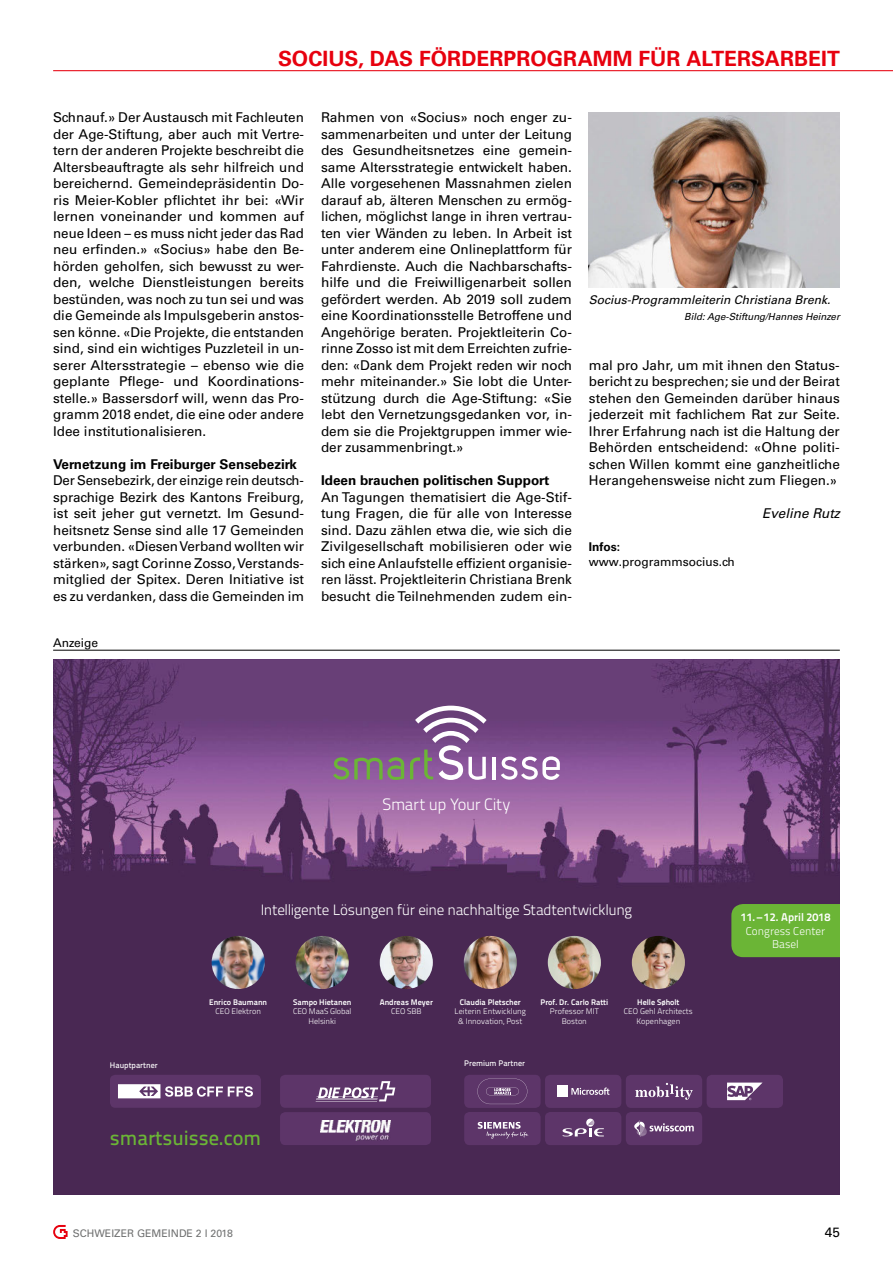
<style>
.page{position:relative;width:893px;height:1263px;background:#fff}
.page>*{position:absolute;margin:0;border:0;box-sizing:border-box;transform-origin:0 0}
.t1{font:700 21px "Univers LT Std";color:#e7000e}
.t2{font:20.4px "Titillium Text 25 L 600 wt";letter-spacing:-.005em;color:#6bb536}
.t3{font:16.5px "Titillium Text 25 L 250 wt";letter-spacing:-.02em;color:#fff}
.t4{font:15px "Titillium Text 25 L 250 wt";letter-spacing:-.025em;color:#fff}
.t5{font:13.5px/16.5px "Univers LT Std";color:#000;text-align:justify}
.t6{font:700 13.5px "Univers LT Std";color:#000}
.t7{font:italic 13.5px "Univers LT Std";color:#000}
.t8{font:italic 12px "Univers LT Std";color:#000}
.t9{font:12px "Univers LT Std";color:#000}
.t10{font:700 12px "Univers LT Std";color:#000}
.t11{font:11.25px/13.5px "Titillium Text 25 L 250 wt";color:#fff;text-align:center}
.t12{font:11.25px "Titillium Text 25 L 800 wt";color:#fff}
.t13{font:10.5px "Univers LT Std";color:#6f7070}
.t14{font:italic 9.75px "Univers LT Std";color:#000}
.t15{font:8.1px/9.8px "Titillium Text 25 L 250 wt";color:#fff;text-align:center}
.t16{font:8.1px "Titillium Text 25 L 800 wt";color:#fff}
.t17{font:8.1px "Titillium Text 25 L 600 wt";color:#fff}
</style>
<div class="page">
<hr style="left:53px;top:70px;width:840px;height:1px;background:#e7000e">
<svg style="left:53px;top:1225px;width:15px;height:14px"></svg>
<img style="left:589px;top:112px;width:251px;height:175px">
<img style="left:53px;top:659px;width:787px;height:536px">
<div style="left:731px;top:904px;width:109px;height:53px;background:#6bb536"></div>
<img style="left:548px;top:936px;width:53px;height:53px;border-radius:26px">
<img style="left:212px;top:936px;width:53px;height:53px;border-radius:27px">
<img style="left:296px;top:936px;width:53px;height:53px;border-radius:27px">
<img style="left:380px;top:936px;width:53px;height:53px;border-radius:27px">
<img style="left:464px;top:936px;width:53px;height:53px;border-radius:27px">
<img style="left:632px;top:936px;width:53px;height:53px;border-radius:27px">
<svg style="left:333px;top:757px;width:71px;height:23px;background:#807b75"></svg>
<svg style="left:410px;top:706px;width:77px;height:74px"></svg>
<hr style="left:492px;top:757px;width:4px;height:22px;background:#fff">
<svg style="left:501px;top:756px;width:59px;height:24px"></svg>
<div style="left:110px;top:1075px;width:151px;height:33px;background:#5d3569;border-radius:5px"></div>
<svg style="left:118px;top:1084px;width:135px;height:14px"></svg>
<div style="left:464px;top:1075px;width:77px;height:33px;background:#5d3569;border-radius:5px"></div>
<svg style="left:477px;top:1078px;width:50px;height:26px"></svg>
<div style="left:707px;top:1075px;width:76px;height:33px;background:#5d3569;border-radius:5px"></div>
<svg style="left:727px;top:1082px;width:36px;height:18px"></svg>
<div style="left:626px;top:1112px;width:76px;height:33px;background:#5d3569;border-radius:5px"></div>
<svg style="left:634px;top:1120px;width:60px;height:17px"></svg>
<div style="left:626px;top:1075px;width:76px;height:33px;background:#5d3569;border-radius:5px"></div>
<svg style="left:635px;top:1083px;width:58px;height:17px"></svg>
<div style="left:545px;top:1112px;width:76px;height:33px;background:#5d3569;border-radius:5px"></div>
<svg style="left:562px;top:1118px;width:42px;height:18px"></svg>
<div style="left:545px;top:1075px;width:76px;height:33px;background:#5d3569;border-radius:5px"></div>
<svg style="left:557px;top:1086px;width:52px;height:11px"></svg>
<div style="left:464px;top:1112px;width:77px;height:33px;background:#5d3569;border-radius:5px"></div>
<svg style="left:478px;top:1122px;width:50px;height:17px"></svg>
<div style="left:280px;top:1075px;width:151px;height:33px;background:#5d3569;border-radius:5px"></div>
<hr style="left:316px;top:1101px;width:61px;height:1px;background:#fff">
<svg style="left:316px;top:1081px;width:79px;height:20px"></svg>
<div style="left:280px;top:1112px;width:151px;height:33px;background:#5d3569;border-radius:5px"></div>
<img style="left:321px;top:1120px;width:69px;height:21px">
<hr style="left:53px;top:650px;width:787px;height:1px;background:#000">
<h1 class="t1" style="left:278px;top:46px;width:563px">SOCIUS, DAS FÖRDERPROGRAMM FÜR ALTERSARBEIT</h1>
<p class="t5" style="left:53px;top:109px;width:252px">Schnauf.» Der Austausch mit Fachleuten der Age-Stiftung, aber auch mit Vertre&shy;tern der anderen Projekte beschreibt die Altersbeauftragte als sehr hilfreich und bereichernd. Gemeindepräsidentin Do&shy;ris Meier-Kobler pflichtet ihr bei: «Wir lernen voneinander und kommen auf neue Ideen – es muss nicht jeder das Rad neu erfinden.» «Socius» habe den Be&shy;hörden geholfen, sich bewusst zu wer&shy;den, welche Dienstleistungen bereits bestünden, was noch zu tun sei und was die Gemeinde als Impulsgeberin anstos&shy;sen könne. «Die Projekte, die entstanden sind, sind ein wichtiges Puzzleteil in un&shy;serer Altersstrategie – ebenso wie die geplante Pflege- und Koordinations&shy;stelle.» Bassersdorf will, wenn das Pro&shy;gramm 2018 endet, die eine oder andere Idee institutionalisieren.</p>
<p class="t6" style="left:53px;top:456px;width:245px">Vernetzung im Freiburger Sensebezirk</p>
<p class="t5" style="left:53px;top:472px;width:252px">Der Sensebezirk, der einzige rein deutsch&shy;sprachige Bezirk des Kantons Freiburg, ist seit jeher gut vernetzt. Im Gesund&shy;heitsnetz Sense sind alle 17 Gemeinden verbunden. «Diesen Verband wollten wir stärken», sagt Corinne Zosso, Verstands&shy;mitglied der Spitex. Deren Initiative ist es zu verdanken, dass die Gemeinden im</p>
<p class="t9" style="left:53px;top:635px;width:47px">Anzeige</p>
<p class="t5" style="left:321px;top:109px;width:252px">Rahmen von «Socius» noch enger zu&shy;sammenarbeiten und unter der Leitung des Gesundheitsnetzes eine gemein&shy;same Altersstrategie entwickelt haben.<br>Alle vorgesehenen Massnahmen zielen darauf ab, älteren Menschen zu ermög&shy;lichen, möglichst lange in ihren vertrau&shy;ten vier Wänden zu leben. In Arbeit ist unter anderem eine Onlineplattform für Fahrdienste. Auch die Nachbarschafts&shy;hilfe und die Freiwilligenarbeit sollen gefördert werden. Ab 2019 soll zudem eine Koordinationsstelle Betroffene und Angehörige beraten. Projektleiterin Co&shy;rinne Zosso ist mit dem Erreichten zufrie&shy;den: «Dank dem Projekt reden wir noch mehr miteinander.» Sie lobt die Unter&shy;stützung durch die Age-Stiftung: «Sie lebt den Vernetzungsgedanken vor, in&shy;dem sie die Projektgruppen immer wie&shy;der zusammenbringt.»</p>
<p class="t6" style="left:321px;top:472px;width:230px">Ideen brauchen politischen Support</p>
<p class="t5" style="left:321px;top:489px;width:252px">An Tagungen thematisiert die Age-Stif&shy;tung Fragen, die für alle von Interesse sind. Dazu zählen etwa die, wie sich die Zivilgesellschaft mobilisieren oder wie sich eine Anlaufstelle effizient organisie&shy;ren lässt. Projektleiterin Christiana Brenk besucht die Teilnehmenden zudem ein-</p>
<p class="t8" style="left:589px;top:292px;width:243px">Socius-Programmleiterin Christiana Brenk.</p>
<p class="t14" style="left:684px;top:311px;width:157px">Bild: Age-Stiftung/Hannes Heinzer</p>
<p class="t5" style="left:589px;top:357px;width:252px">mal pro Jahr, um mit ihnen den Status&shy;bericht zu besprechen; sie und der Beirat stehen den Gemeinden darüber hinaus jederzeit mit fachlichem Rat zur Seite.<br>Ihrer Erfahrung nach ist die Haltung der Behörden entscheidend: «Ohne politi&shy;schen Willen kommt eine ganzheitliche Herangehensweise nicht zum Fliegen.»</p>
<p class="t7" style="left:762px;top:505px;width:79px">Eveline Rutz</p>
<p class="t10" style="left:589px;top:540px;width:33px">Infos:</p>
<p class="t9" style="left:589px;top:555px;width:147px">www.programmsocius.ch</p>
<p class="t3" style="left:383px;top:792px;width:129px">Smart up Your City</p>
<p class="t4" style="left:261px;top:899px;width:373px">Intelligente Lösungen für eine nachhaltige Stadtentwicklung</p>
<p class="t12" style="left:741px;top:909px;width:91px">11. – 12. April 2018</p>
<p class="t11" style="left:746px;top:923px;width:81px">Congress Center<br>Basel</p>
<p class="t16" style="left:209px;top:996px;width:59px">Enrico Baumann</p>
<p class="t15" style="left:215px;top:1006px;width:47px">CEO Elektron</p>
<p class="t16" style="left:293px;top:996px;width:60px">Sampo Hietanen</p>
<p class="t15" style="left:293px;top:1006px;width:60px">CEO MaaS Global<br>Helsinki</p>
<p class="t16" style="left:380px;top:995px;width:55px">Andreas Meyer</p>
<p class="t15" style="left:391px;top:1006px;width:32px">CEO SBB</p>
<p class="t16" style="left:460px;top:996px;width:63px">Claudia Pletscher</p>
<p class="t15" style="left:455px;top:1006px;width:73px">Leiterin Entwicklung &amp; Innovation, Post</p>
<p class="t16" style="left:540px;top:996px;width:69px">Prof. Dr. Carlo Ratti</p>
<p class="t15" style="left:550px;top:1006px;width:50px">Professor MIT<br>Boston</p>
<p class="t16" style="left:637px;top:996px;width:44px">Helle Søholt</p>
<p class="t15" style="left:624px;top:1006px;width:71px">CEO Gehl Architects<br>Kopenhagen</p>
<p class="t17" style="left:110px;top:1059px;width:49px">Hauptpartner</p>
<p class="t17" style="left:464px;top:1057px;width:62px">Premium Partner</p>
<h2 class="t2" style="left:110px;top:1122px;width:152px">smartsuisse.com</h2>
<p class="t13" style="left:73px;top:1227px;width:162px">SCHWEIZER GEMEINDE 2 l 2018</p>
<p class="t5" style="left:825px;top:1224px;width:17px">45</p>
</div>
